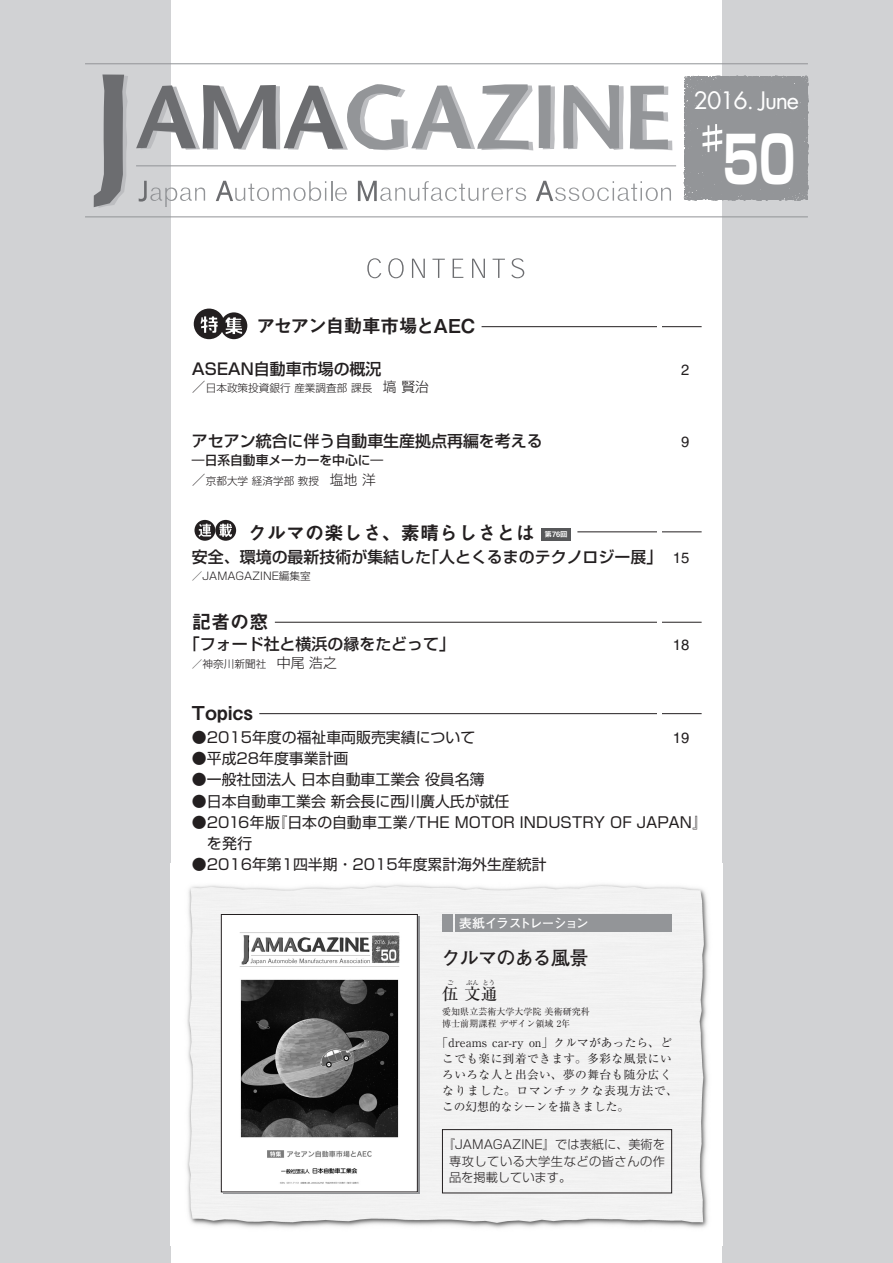
<style>
.page{position:relative;width:893px;height:1263px;background:#fff}
.page>*{position:absolute;margin:0;border:0;box-sizing:border-box;transform-origin:0 0}
.t1{font:700 63.75px "Shin Go Pro";color:#fff;scale:.7 1}
.t2{font:23.4px "Futura";letter-spacing:-.05em;color:#fff}
.t3{font:19.2px "Midashi Go Pro MB31";color:#231f20}
.t4{font:19.2px "Midashi Go Pro MB31";letter-spacing:-.07em;color:#231f20}
.t5{font:700 19.2px "Futo Go B101 Pro";letter-spacing:-.045em;color:#231f20}
.t6{font:500 16.5px "Ryumin Pro";color:#231f20}
.t7{font:500 15.9px "Shin Go Pro";color:#231f20}
.t8{font:14.85px/21.3px "Shin Go Pro";color:#231f20}
.t9{font:14.85px "Helvetica";color:#231f20}
.t10{font:500 12.75px "Shin Go Pro";color:#231f20}
.t11{font:700 12.75px "Futo Go B101 Pro";letter-spacing:-.07em;color:#fff}
.t12{font:300 12.15px/16.5px "Shin Go Pro";color:#231f20;text-align:justify}
.t13{font:11.7px/15.9px "Ryumin Pro";letter-spacing:.035em;color:#231f20}
.t14{font:300 10.65px "Shin Go Pro";color:#231f20}
.t15{font:9px/11.7px "Ryumin Pro";color:#231f20}
.t16{font:7.5px "Midashi Go Pro MB31";color:#fff}
.t17{font:6.45px "Ryumin Pro";color:#231f20}
.s1{font-size:13.8px}
.s2{font-family:"Helvetica";font-weight:400;font-size:14.85px}
</style>
<div class="page">
<div style="left:0;top:0;width:170px;height:1263px;background:#d1d2d4"></div>
<div style="left:723px;top:0;width:170px;height:1263px;background:#d1d2d4"></div>
<hr style="left:85px;top:63px;width:723px;height:1px;background:#939598">
<hr style="left:85px;top:216px;width:723px;height:1px;background:#939598">
<hr style="left:136px;top:165px;width:540px;height:1px;background:#939598">
<svg style="left:94px;top:74px;width:34px;height:134px"></svg>
<svg style="left:136px;top:84px;width:419px;height:66px"></svg>
<svg style="left:563px;top:85px;width:61px;height:65px"></svg>
<svg style="left:630px;top:86px;width:42px;height:64px"></svg>
<img style="left:187px;top:884px;width:522px;height:344px">
<svg style="left:139px;top:181px;width:66px;height:26px"></svg>
<svg style="left:216px;top:181px;width:131px;height:20px"></svg>
<svg style="left:358px;top:181px;width:168px;height:20px"></svg>
<svg style="left:536px;top:181px;width:135px;height:20px"></svg>
<svg style="left:367px;top:258px;width:14px;height:20px"></svg>
<svg style="left:388px;top:258px;width:16px;height:20px"></svg>
<svg style="left:412px;top:259px;width:13px;height:19px"></svg>
<svg style="left:432px;top:259px;width:13px;height:19px"></svg>
<svg style="left:453px;top:259px;width:10px;height:19px"></svg>
<svg style="left:472px;top:259px;width:13px;height:19px"></svg>
<svg style="left:493px;top:259px;width:12px;height:19px"></svg>
<svg style="left:511px;top:258px;width:13px;height:20px"></svg>
<div style="left:684px;top:76px;width:125px;height:125px;background:#939598"></div>
<div style="left:442px;top:914px;width:11px;height:17px;background:#939598"></div>
<div style="left:455px;top:914px;width:217px;height:17px;background:#939598"></div>
<div style="left:442px;top:1129px;width:230px;height:64px;border:1px solid #231f20"></div>
<img style="left:223px;top:916px;width:193px;height:274px">
<div style="left:221px;top:914px;width:197px;height:278px;border:1px solid #231f20"></div>
<div style="left:194px;top:309px;width:30px;height:30px;background:#231f20;border-radius:50%"></div>
<svg style="left:201px;top:316px;width:17px;height:17px"></svg>
<div style="left:221px;top:312px;width:26px;height:27px;background:#231f20;border-radius:50%"></div>
<svg style="left:226px;top:317px;width:16px;height:17px"></svg>
<hr style="left:482px;top:326px;width:220px;height:1px;background:#231f20">
<div style="left:194px;top:520px;width:21px;height:21px;background:#231f20;border-radius:50%"></div>
<svg style="left:199px;top:524px;width:12px;height:13px"></svg>
<div style="left:215px;top:520px;width:21px;height:21px;background:#231f20;border-radius:50%"></div>
<svg style="left:219px;top:523px;width:13px;height:14px"></svg>
<div style="left:541px;top:528px;width:30px;height:12px;background:#57585a"></div>
<hr style="left:577px;top:532px;width:125px;height:1px;background:#231f20">
<hr style="left:275px;top:622px;width:427px;height:1px;background:#231f20">
<hr style="left:259px;top:713px;width:443px;height:1px;background:#231f20">
<hr style="left:657px;top:316px;width:4px;height:425px;background:#fff">
<h2 class="t2" style="left:694px;top:84px;width:107px">2016. June</h2>
<h1 class="t1" style="left:723px;top:109px;width:105px">50</h1>
<p class="t4" style="left:256px;top:310px;width:220px">アセアン自動車市場とAEC</p>
<p class="t7" style="left:192px;top:356px;width:191px">ASEAN自動車市場の概況</p>
<p class="t9" style="left:681px;top:361px;width:10px">2</p>
<p class="t14" style="left:192px;top:379px;width:239px"><span class="s1">／</span>日本政策投資銀行 産業調査部 課長 <span class="s1">塙 賢治</span></p>
<p class="t7" style="left:192px;top:428px;width:352px">アセアン統合に伴う自動車生産拠点再編を考える</p>
<p class="t9" style="left:681px;top:433px;width:10px">9</p>
<p class="t10" style="left:192px;top:449px;width:193px">―日系自動車メーカーを中心に―</p>
<p class="t14" style="left:192px;top:472px;width:185px"><span class="s1">／</span>京都大学 経済学部 教授 <span class="s1">塩地 洋</span></p>
<p class="t3" style="left:248px;top:518px;width:289px">クルマの楽しさ、素晴らしさとは</p>
<p class="t16" style="left:545px;top:528px;width:25px">第76回</p>
<p class="t7" style="left:192px;top:544px;width:499px">安全、環境の最新技術が集結した「人とくるまのテクノロジー展」 <span class="s2">15</span></p>
<p class="t14" style="left:192px;top:567px;width:120px">／JAMAGAZINE編集室</p>
<p class="t3" style="left:192px;top:606px;width:78px">記者の窓</p>
<p class="t7" style="left:184px;top:631px;width:273px">「フォード社と横浜の縁をたどって」</p>
<p class="t9" style="left:673px;top:636px;width:18px">18</p>
<p class="t14" style="left:192px;top:655px;width:146px">／神奈川新聞社 <span class="s1">中尾 浩之</span></p>
<p class="t3" style="left:192px;top:697px;width:62px">Topics</p>
<p class="t8" style="left:192px;top:725px;width:285px">●2015年度の福祉車両販売実績について</p>
<p class="t9" style="left:673px;top:729px;width:18px">19</p>
<p class="t8" style="left:192px;top:746px;width:158px">●平成28年度事業計画</p>
<p class="t8" style="left:192px;top:767px;width:294px">●一般社団法人日本自動車工業会役員名簿</p>
<p class="t8" style="left:192px;top:788px;width:319px">●日本自動車工業会新会長に西川葊人氏が就任</p>
<p class="t8" style="left:207px;top:810px;width:502px;text-indent:-15px">●2016年版『日本の自動車工業/THE MOTOR INDUSTRY OF JAPAN』を発行</p>
<p class="t8" style="left:192px;top:852px;width:356px">●2016年第1四半期・2015年度累計海外生産統計</p>
<p class="t11" style="left:459px;top:913px;width:131px">表紙イラストレーション</p>
<p class="t5" style="left:442px;top:942px;width:149px">クルマのある風景</p>
<p class="t6" style="left:442px;top:981px;width:56px">伍文通</p>
<p class="t17" style="left:447px;top:977px;width:8px">ご</p>
<p class="t17" style="left:466px;top:977px;width:14px">ぶん</p>
<p class="t17" style="left:483px;top:977px;width:14px">とう</p>
<p class="t15" style="left:442px;top:1005px;width:149px">愛知県立芸術大学大学院 美術研究科博士前期課程 デザイン領域 2年</p>
<p class="t13" style="left:442px;top:1034px;width:237px;text-indent:-6px">「dreams car-ry on」クルマがあったら、どこでも楽に到着できます。多彩な風景にいろいろな人と出会い、夢の舞台も随分広くなりました。ロマンチックな表現方法で、この幻想的なシーンを描きました。</p>
<p class="t12" style="left:449px;top:1135px;width:218px;text-indent:-6px">『JAMAGAZINE』では表紙に、美術を専攻している大学生などの皆さんの作品を掲載しています。</p>
</div>
